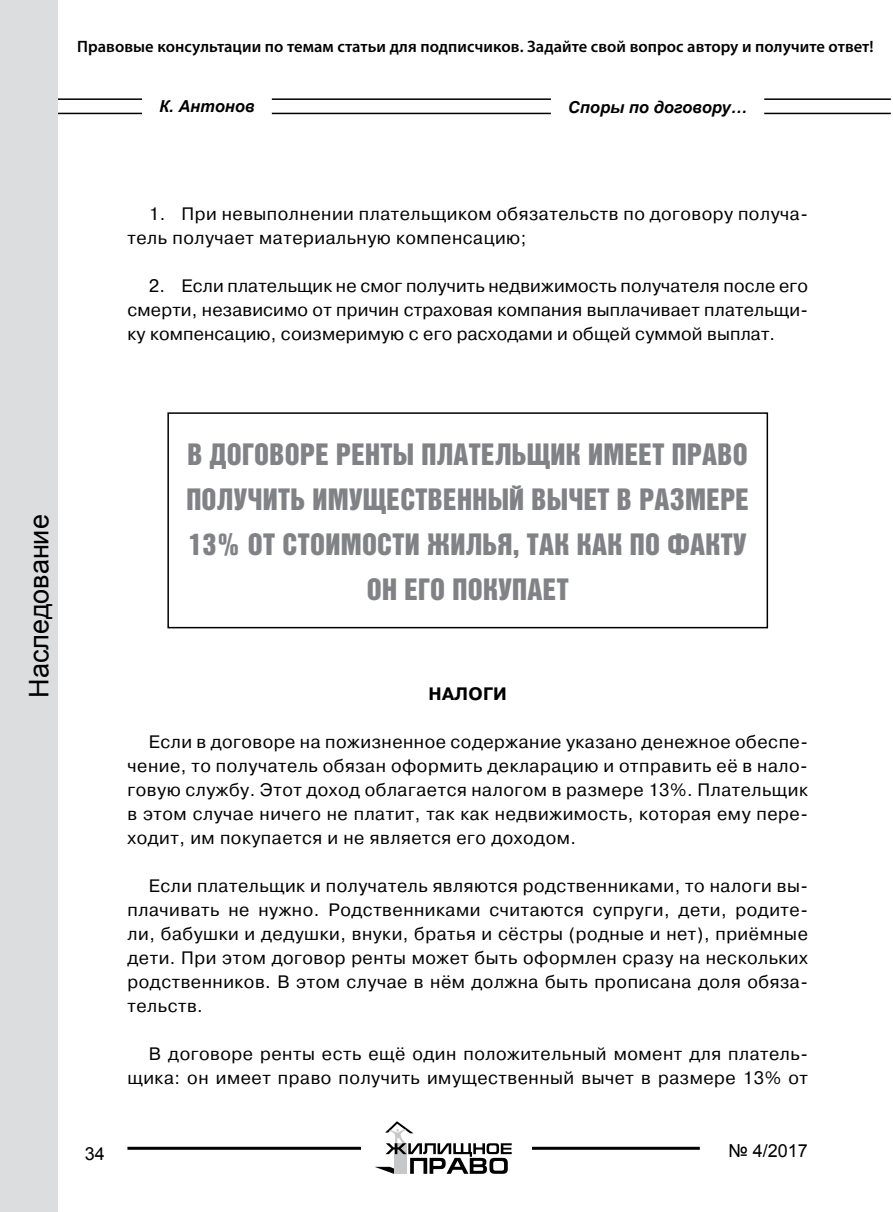
<style>
.page{position:relative;width:893px;height:1212px;background:#fff}
.page>*{position:absolute;margin:0;border:0;box-sizing:border-box;transform-origin:0 0}
.t1{font:30px/45px "Bastion Kontrast Alt C";letter-spacing:.01em;color:#808285;text-align:center}
.t2{font:27px "Arial";color:#000}
.t3{font:18px/24px "Pragmatica";letter-spacing:.03em;color:#000;text-align:justify}
.t4{font:18px "Arial";color:#000}
.t5{font:700 18px "Pragmatica";color:#000}
.t6{font:600 16.5px "Myriad Pro";letter-spacing:.005em;color:#000}
.t7{font:italic 700 16.5px "Arial";color:#000}
</style>
<div class="page">
<hr style="left:34px;top:98px;width:857px;height:2px;background:#000">
<hr style="left:34px;top:113px;width:857px;height:1px;background:#000">
<div style="left:0;top:0;width:58px;height:1212px;background:#dcddde"></div>
<div style="left:142px;top:95px;width:130px;height:23px;background:#fff"></div>
<div style="left:551px;top:96px;width:213px;height:22px;background:#fff"></div>
<hr style="left:127px;top:1147px;width:573px;height:3px;background:#000">
<div style="left:361px;top:1108px;width:170px;height:85px;background:#fff"></div>
<svg style="left:375px;top:1121px;width:137px;height:53px"></svg>
<div style="left:167px;top:412px;width:601px;height:216px;border:2px solid #000"></div>
<p class="t6" style="left:77px;top:36px;width:798px">Правовые консультации по темам статьи для подписчиков. Задайте свой вопрос автору и получите ответ!</p>
<p class="t7" style="left:159px;top:96px;width:97px">К. Антонов</p>
<p class="t7" style="left:568px;top:96px;width:181px">Споры по договору…</p>
<p class="t3" style="left:128px;top:203px;width:682px;text-indent:21px">1. При невыполнении плательщиком обязательств по договору получа&shy;тель получает материальную компенсацию;</p>
<p class="t3" style="left:128px;top:275px;width:682px;text-indent:21px">2. Если плательщик не смог получить недвижимость получателя после его смерти, независимо от причин страховая компания выплачивает плательщи&shy;ку компенсацию, соизмеримую с его расходами и общей суммой выплат.</p>
<h2 class="t2" style="left:21px;top:697px;width:185px;rotate:-90deg">Наследование</h2>
<h1 class="t1" style="left:186px;top:432px;width:564px">В договоре ренты плательщик имеет право получить имущественный вычет в размере 13% от стоимости жилья, так как по факту он его покупает</h1>
<p class="t5" style="left:429px;top:682px;width:67px">Налоги</p>
<p class="t3" style="left:128px;top:731px;width:682px;text-indent:21px">Если в договоре на пожизненное содержание указано денежное обеспе&shy;чение, то получатель обязан оформить декларацию и отправить её в нало&shy;говую службу. Этот доход облагается налогом в размере 13%. Плательщик в этом случае ничего не платит, так как недвижимость, которая ему пере&shy;ходит, им покупается и не является его доходом.</p>
<p class="t3" style="left:128px;top:875px;width:682px;text-indent:21px">Если плательщик и получатель являются родственниками, то налоги вы&shy;плачивать не нужно. Родственниками считаются супруги, дети, родите&shy;ли, бабушки и дедушки, внуки, братья и сёстры (родные и нет), приёмные дети. При этом договор ренты может быть оформлен сразу на нескольких родственников. В этом случае в нём должна быть прописана доля обяза&shy;тельств.</p>
<p class="t3" style="left:128px;top:1042px;width:682px;text-align:right">В договоре ренты есть ещё один положительный момент для платель&shy;щика: он имеет право получить имущественный вычет в размере 13% от</p>
<p class="t4" style="left:85px;top:1142px;width:22px">34</p>
<p class="t4" style="left:729px;top:1138px;width:81px">№ 4/2017</p>
</div>
